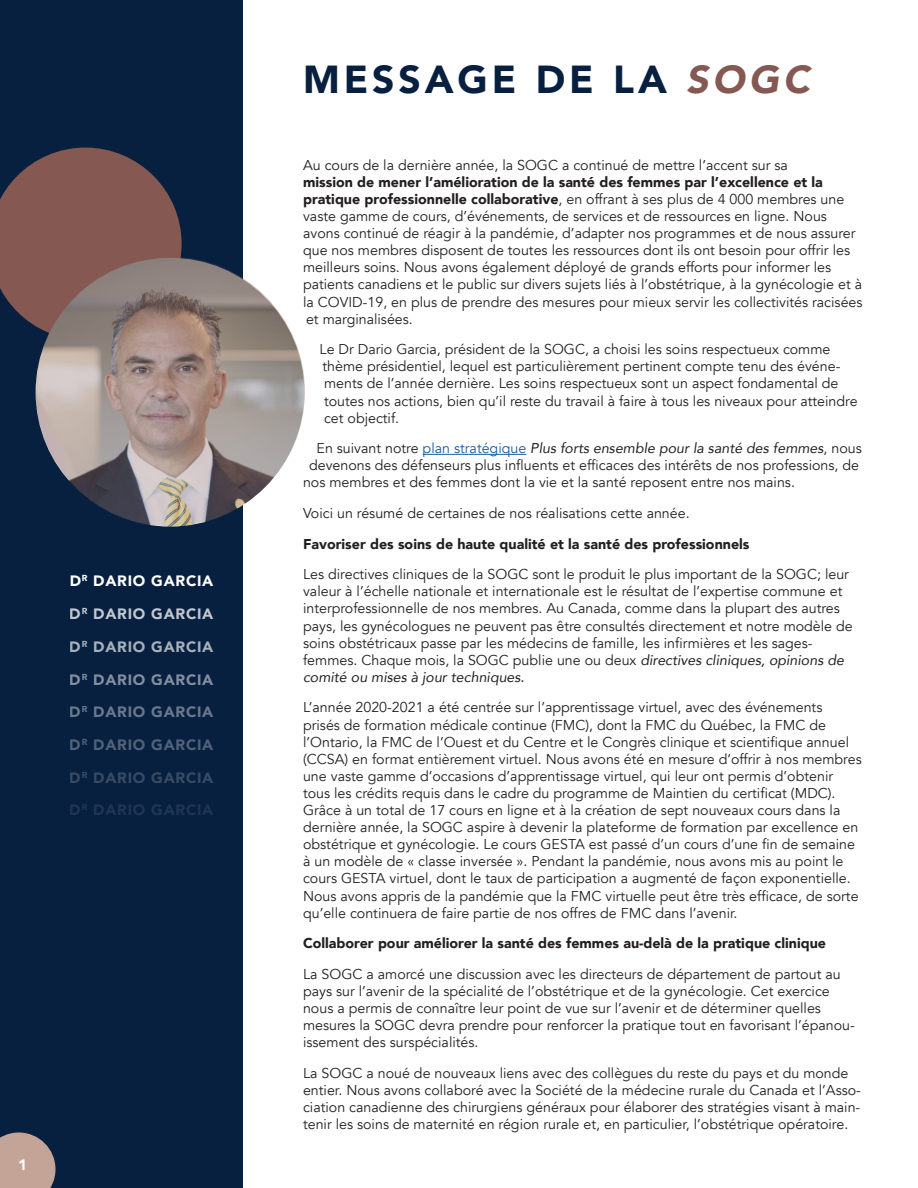
<style>
.page{position:relative;width:918px;height:1188px;background:#fff}
.page>*{position:absolute;margin:0;border:0;box-sizing:border-box;transform-origin:0 0}
.t1{font:900 39px "Avenir";letter-spacing:.1em;color:#082040}
.Subheader_White_Cent{font:900 15px/32.7px "Avenir";letter-spacing:.05em;color:#fff;text-align:justify}
.t2{font:14.25px/17.1px "Avenir";color:#231f20}
.t3{font:900 14.25px "Avenir";color:#231f20}
.t4{font:italic 14.25px "Avenir";color:#231f20}
.s1{font-style:italic;color:#855852}
.s2{font-weight:900}
.s3{font-style:normal}
.s4{font-style:normal;color:#175d9e}
.s5{font-style:italic}
</style>
<div class="page">
<hr style="left:423px;top:454px;width:103px;height:1px;background:#175d9e">
<div style="left:0;top:0;width:243px;height:1188px;background:#082040"></div>
<svg style="left:0;top:148px;width:182px;height:191px"></svg>
<svg style="left:36px;top:257px;width:269px;height:269px;background:#9c8e8a"></svg>
<svg style="left:0;top:1133px;width:56px;height:55px;background:#ae948c"></svg>
<p class="Subheader_White_Cent" style="left:70px;top:564px;width:145px">D<sup>R</sup> DARIO GARCIA D<sup>R</sup> DARIO GARCIA D<sup>R</sup> DARIO GARCIA D<sup>R</sup> DARIO GARCIA D<sup>R</sup> DARIO GARCIA D<sup>R</sup> DARIO GARCIA D<sup>R</sup> DARIO GARCIA D<sup>R</sup> DARIO GARCIA</p>
<p class="Subheader_White_Cent" style="left:18px;top:1148px;width:10px">1</p>
<p class="t1" style="left:303px;top:46px;width:508px">MESSAGE DE LA <span class="s1">SOGC</span></p>
<p class="t2" style="left:303px;top:157px;width:561px">Au cours de la dernière année, la SOGC a continué de mettre l’accent sur sa<br><span class="s2">mission de mener l’amélioration de la santé des femmes par l’excellence et la pratique professionnelle collaborative</span>, en offrant à ses plus de 4 000 membres une vaste gamme de cours, d’événements, de services et de ressources en ligne. Nous avons continué de réagir à la pandémie, d’adapter nos programmes et de nous assurer que nos membres disposent de toutes les ressources dont ils ont besoin pour offrir les meilleurs soins. Nous avons également déployé de grands efforts pour informer les patients canadiens et le public sur divers sujets liés à l’obstétrique, à la gynécologie et à la COVID-19, en plus de prendre des mesures pour mieux servir les collectivités racisées et marginalisées.</p>
<p class="t2" style="left:320px;top:341px;width:540px">Le Dr Dario Garcia, président de la SOGC, a choisi les soins respectueux comme thème présidentiel, lequel est particulièrement pertinent compte tenu des événe&shy;ments de l’année dernière. Les soins respectueux sont un aspect fondamental de toutes nos actions, bien qu’il reste du travail à faire à tous les niveaux pour atteindre cet objectif.</p>
<p class="t4" style="left:317px;top:440px;width:547px"><span class="s3">En suivant notre</span> <span class="s4">plan stratégique</span> Plus forts ensemble pour la santé des femmes<span class="s3">, nous</span></p>
<p class="t2" style="left:309px;top:457px;width:552px">devenons des défenseurs plus influents et efficaces des intérêts de nos professions, de</p>
<p class="t2" style="left:303px;top:474px;width:493px">nos membres et des femmes dont la vie et la santé reposent entre nos mains.</p>
<p class="t2" style="left:303px;top:505px;width:388px">Voici un résumé de certaines de nos réalisations cette année.</p>
<p class="t3" style="left:303px;top:531px;width:448px">Favoriser des soins de haute qualité et la santé des professionnels</p>
<p class="t2" style="left:303px;top:566px;width:551px">Les directives cliniques de la SOGC sont le produit le plus important de la SOGC; leur valeur à l’échelle nationale et internationale est le résultat de l’expertise commune et interprofessionnelle de nos membres. Au Canada, comme dans la plupart des autres pays, les gynécologues ne peuvent pas être consultés directement et notre modèle de soins obstétricaux passe par les médecins de famille, les infirmières et les sages&shy;femmes. Chaque mois, la SOGC publie une ou deux <span class="s5">directives cliniques, opinions de comité ou mises à jour techniques.</span></p>
<p class="t2" style="left:303px;top:699px;width:560px">L’année 2020-2021 a été centrée sur l’apprentissage virtuel, avec des événements prisés de formation médicale continue (FMC), dont la FMC du Québec, la FMC de l’Ontario, la FMC de l’Ouest et du Centre et le Congrès clinique et scientifique annuel (CCSA) en format entièrement virtuel. Nous avons été en mesure d’offrir à nos membres une vaste gamme d’occasions d’apprentissage virtuel, qui leur ont permis d’obtenir tous les crédits requis dans le cadre du programme de Maintien du certificat (MDC).<br>Grâce à un total de 17 cours en ligne et à la création de sept nouveaux cours dans la dernière année, la SOGC aspire à devenir la plateforme de formation par excellence en obstétrique et gynécologie. Le cours GESTA est passé d’un cours d’une fin de semaine à un modèle de « classe inversée ». Pendant la pandémie, nous avons mis au point le cours GESTA virtuel, dont le taux de participation a augmenté de façon exponentielle.<br>Nous avons appris de la pandémie que la FMC virtuelle peut être très efficace, de sorte qu’elle continuera de faire partie de nos offres de FMC dans l’avenir.</p>
<p class="t3" style="left:303px;top:931px;width:525px">Collaborer pour améliorer la santé des femmes au-delà de la pratique clinique</p>
<p class="t2" style="left:303px;top:966px;width:553px">La SOGC a amorcé une discussion avec les directeurs de département de partout au pays sur l’avenir de la spécialité de l’obstétrique et de la gynécologie. Cet exercice nous a permis de connaître leur point de vue sur l’avenir et de déterminer quelles mesures la SOGC devra prendre pour renforcer la pratique tout en favorisant l’épanou&shy;issement des surspécialités.</p>
<p class="t2" style="left:303px;top:1065px;width:559px">La SOGC a noué de nouveaux liens avec des collègues du reste du pays et du monde entier. Nous avons collaboré avec la Société de la médecine rurale du Canada et l’Asso&shy;ciation canadienne des chirurgiens généraux pour élaborer des stratégies visant à main&shy;tenir les soins de maternité en région rurale et, en particulier, l’obstétrique opératoire.</p>
</div>
